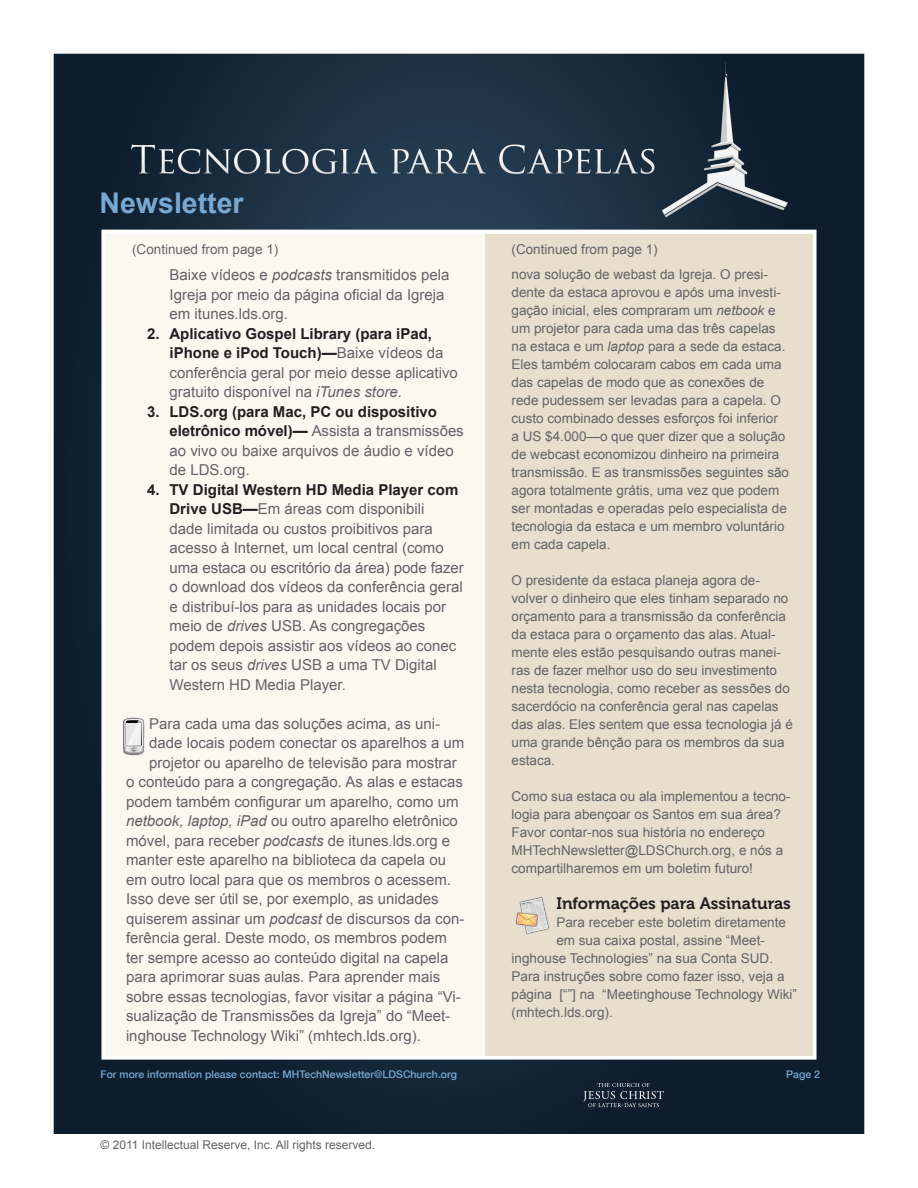
<style>
.page{position:relative;width:918px;height:1188px;background:#fff}
.page>*{position:absolute;margin:0;border:0;box-sizing:border-box;transform-origin:0 0}
.t1{font:700 28.5px "Arial";color:#77a9d3}
.t2{font:16.5px "Museo 700";color:#231f20}
.t3{font:15px/19.5px "Arial";color:#636366}
.t4{font:13.5px/18px "Arial";color:#636366}
.t5{font:12px "Arial";color:#636366}
.t6{font:500 10.5px "Helvetica Neue";color:#77a9d3}
.s1{font-style:italic}
.s2{font-weight:700;color:#231f20}
</style>
<div class="page">
<img style="left:53px;top:53px;width:812px;height:1081px">
<div style="left:485px;top:234px;width:328px;height:822px;background:#e7dece"></div>
<img style="left:515px;top:897px;width:34px;height:37px">
<img style="left:123px;top:717px;width:22px;height:39px">
<svg style="left:124px;top:718px;width:20px;height:36px"></svg>
<svg style="left:583px;top:1083px;width:81px;height:24px;background:#2f3d4a"></svg>
<p class="t1" style="left:100px;top:184px;width:146px">Newsletter</p>
<p class="t4" style="left:132px;top:240px;width:148px">(Continued from page 1)</p>
<p class="t4" style="left:512px;top:240px;width:148px">(Continued from page 1)</p>
<p class="t4" style="left:512px;top:266px;width:279px">nova solução de webast da Igreja. O presi&shy;dente da estaca aprovou e após uma investi&shy;gação inicial, eles compraram um <span class="s1">netbook</span> e um projetor para cada uma das três capelas na estaca e um <span class="s1">laptop</span> para a sede da estaca.<br>Eles também colocaram cabos em cada uma das capelas de modo que as conexões de rede pudessem ser levadas para a capela. O custo combinado desses esforços foi inferior<br>a US $4.000—o que quer dizer que a solução de webcast economizou dinheiro na primeira transmissão. E as transmissões seguintes são agora totalmente grátis, uma vez que podem ser montadas e operadas pelo especialista de tecnologia da estaca e um membro voluntário em cada capela.</p>
<p class="t4" style="left:512px;top:572px;width:283px">O presidente da estaca planeja agora de&shy;volver o dinheiro que eles tinham separado no orçamento para a transmissão da conferência da estaca para o orçamento das alas. Atual&shy;mente eles estão pesquisando outras manei&shy;ras de fazer melhor uso do seu investimento nesta tecnologia, como receber as sessões do sacerdócio na conferência geral nas capelas das alas. Eles sentem que essa tecnologia já é uma grande bênção para os membros da sua estaca.</p>
<p class="t4" style="left:512px;top:788px;width:281px">Como sua estaca ou ala implementou a tecno&shy;logia para abençoar os Santos em sua área?<br>Favor contar-nos sua história no endereço MHTechNewsletter@LDSChurch.org, e nós a compartilharemos em um boletim futuro!</p>
<p class="t2" style="left:556px;top:894px;width:236px">Informações para Assinaturas</p>
<p class="t4" style="left:556px;top:914px;width:231px">Para receber este boletim diretamente</p>
<p class="t4" style="left:556px;top:932px;width:210px">em sua caixa postal, assine “Meet-</p>
<p class="t4" style="left:512px;top:950px;width:263px">inghouse Technologies” na sua Conta SUD.</p>
<p class="t4" style="left:512px;top:968px;width:275px">Para instruções sobre como fazer isso, veja a</p>
<p class="t4" style="left:512px;top:986px;width:287px">página [“”] na “Meetinghouse Technology Wiki”</p>
<p class="t4" style="left:512px;top:1004px;width:103px">(mhtech.lds.org).</p>
<p class="t3" style="left:170px;top:265px;width:282px">Baixe vídeos e <span class="s1">podcasts</span> transmitidos pela<br>Igreja por meio da página oficial da Igreja em itunes.lds.org.</p>
<p class="t3" style="left:170px;top:324px;width:290px;text-indent:-22px"><span class="s2">2. Aplicativo Gospel Library (para iPad, iPhone e iPod Touch)—</span>Baixe vídeos da conferência geral por meio desse aplicativo gratuito disponível na <span class="s1">iTunes store</span>.</p>
<p class="t3" style="left:170px;top:402px;width:296px;text-indent:-22px"><span class="s2">3. LDS.org (para Mac, PC ou dispositivo eletrônico móvel)—</span> Assista a transmissões ao vivo ou baixe arquivos de áudio e vídeo de LDS.org.</p>
<p class="t3" style="left:170px;top:480px;width:296px;text-indent:-22px"><span class="s2">4. TV Digital Western HD Media Player com Drive USB—</span>Em áreas com disponibili<br>dade limitada ou custos proibitivos para acesso à Internet, um local central (como uma estaca ou escritório da área) pode fazer o download dos vídeos da conferência geral e distribuí-los para as unidades locais por meio de <span class="s1">drives</span> USB. As congregações podem depois assistir aos vídeos ao conec tar os seus <span class="s1">drives</span> USB a uma TV Digital Western HD Media Player.</p>
<p class="t3" style="left:149px;top:714px;width:292px">Para cada uma das soluções acima, as uni-</p>
<p class="t3" style="left:149px;top:733px;width:317px">dade locais podem conectar os aparelhos a um</p>
<p class="t3" style="left:149px;top:753px;width:309px">projetor ou aparelho de televisão para mostrar</p>
<p class="t3" style="left:126px;top:772px;width:338px">o conteúdo para a congregação. As alas e estacas</p>
<p class="t3" style="left:126px;top:792px;width:334px">podem também configurar um aparelho, como um</p>
<p class="t3" style="left:126px;top:811px;width:333px"><span class="s1">netbook, laptop, iPad</span> ou outro aparelho eletrônico</p>
<p class="t3" style="left:126px;top:831px;width:326px">móvel, para receber <span class="s1">podcasts</span> de itunes.lds.org e</p>
<p class="t3" style="left:126px;top:850px;width:322px">manter este aparelho na biblioteca da capela ou</p>
<p class="t3" style="left:126px;top:870px;width:327px">em outro local para que os membros o acessem.</p>
<p class="t3" style="left:126px;top:889px;width:314px">Isso deve ser útil se, por exemplo, as unidades</p>
<p class="t3" style="left:126px;top:909px;width:340px">quiserem assinar um <span class="s1">podcast</span> de discursos da con-</p>
<p class="t3" style="left:126px;top:928px;width:322px">ferência geral. Deste modo, os membros podem</p>
<p class="t3" style="left:126px;top:948px;width:324px">ter sempre acesso ao conteúdo digital na capela</p>
<p class="t3" style="left:126px;top:967px;width:316px">para aprimorar suas aulas. Para aprender mais</p>
<p class="t3" style="left:126px;top:987px;width:336px">sobre essas tecnologias, favor visitar a página “Vi-</p>
<p class="t3" style="left:126px;top:1006px;width:326px">sualização de Transmissões da Igreja” do “Meet-</p>
<p class="t3" style="left:126px;top:1026px;width:296px">inghouse Technology Wiki” (mhtech.lds.org).</p>
<p class="t6" style="left:101px;top:1068px;width:358px">For more information please contact: MHTechNewsletter@LDSChurch.org</p>
<p class="t6" style="left:786px;top:1068px;width:35px">Page 2</p>
<p class="t5" style="left:101px;top:1137px;width:276px">© 2011 Intellectual Reserve, Inc. All rights reserved.</p>
</div>
